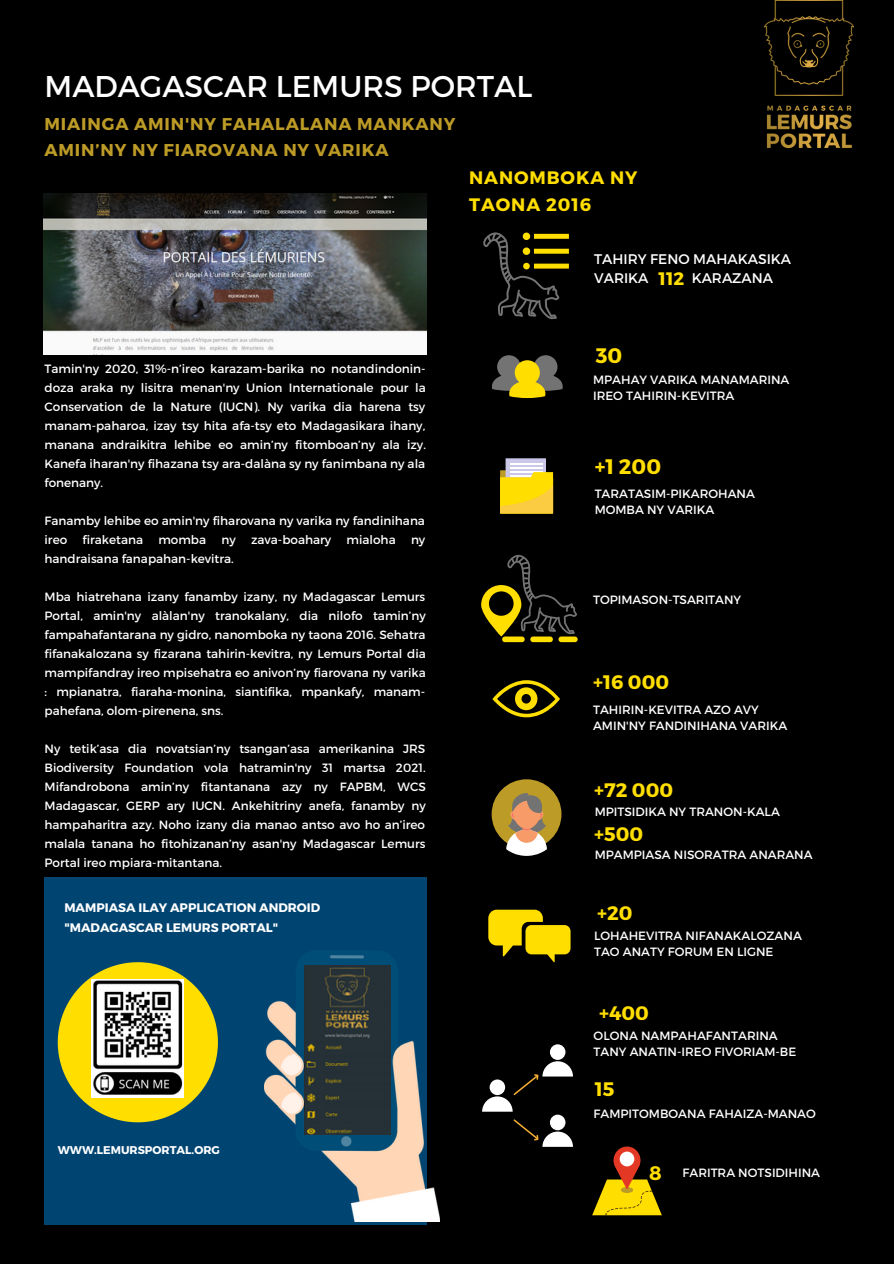
<style>
.page{position:relative;width:894px;height:1264px;background:#fff}
.page>*{position:absolute;margin:0;border:0;box-sizing:border-box;transform-origin:0 0}
.t1{font:30px "Montserrat";color:#fff}
.t2{font:700 21px "Montserrat";color:#ffde00}
.t3{font:700 19.5px "Montserrat";color:#ffde00}
.t4{font:700 18px/27px "Montserrat";letter-spacing:.05em;color:#ffde00}
.t5{font:700 17.1px "Montserrat";letter-spacing:.05em;color:#bd9b27}
.t6{font:13.95px "Montserrat";color:#fff}
.t7{font:700 12.3px "Montserrat";color:#fff}
.t8{font:12px/19px "Montserrat";color:#fff;text-align:justify}
.t9{font:700 11.25px "Montserrat";color:#fff}
</style>
<div class="page">
<div style="left:0;top:0;width:893px;height:1263px;background:#000"></div>
<img style="left:764px;top:0;width:89px;height:147px">
<img style="left:43px;top:194px;width:383px;height:161px">
<svg style="left:483px;top:232px;width:85px;height:87px"></svg>
<svg style="left:492px;top:355px;width:70px;height:43px"></svg>
<svg style="left:505px;top:458px;width:41px;height:12px"></svg>
<hr style="left:509px;top:463px;width:33px;height:1px;background:#fff">
<hr style="left:509px;top:467px;width:33px;height:1px;background:#fff">
<svg style="left:500px;top:470px;width:53px;height:43px;background:#f7d52c"></svg>
<svg style="left:492px;top:680px;width:68px;height:37px"></svg>
<div style="left:45px;top:877px;width:382px;height:347px;background:#004572"></div>
<img style="left:264px;top:955px;width:175px;height:266px">
<img style="left:304px;top:965px;width:87px;height:169px">
<svg style="left:481px;top:555px;width:96px;height:87px"></svg>
<svg style="left:58px;top:962px;width:160px;height:160px"></svg>
<img style="left:92px;top:979px;width:91px;height:118px">
<svg style="left:592px;top:1146px;width:69px;height:69px"></svg>
<div style="left:491px;top:779px;width:70px;height:70px;background:#bd9b27;border-radius:50%"></div>
<svg style="left:506px;top:793px;width:40px;height:62px"></svg>
<div style="left:549px;top:1044px;width:16px;height:15px;background:#fff;border-radius:50%"></div>
<svg style="left:549px;top:1114px;width:16px;height:16px"></svg>
<svg style="left:482px;top:1061px;width:91px;height:50px"></svg>
<svg style="left:513px;top:1117px;width:60px;height:29px"></svg>
<svg style="left:488px;top:909px;width:82px;height:53px"></svg>
<p class="t1" style="left:45px;top:67px;width:489px">MADAGASCAR LEMURS PORTAL</p>
<p class="t5" style="left:45px;top:112px;width:412px">MIAINGA AMIN'NY FAHALALANA MANKANY</p>
<p class="t5" style="left:45px;top:138px;width:345px">AMIN’NY NY FIAROVANA NY VARIKA</p>
<p class="t4" style="left:469px;top:163px;width:170px">NANOMBOKA NY<br>TAONA 2016</p>
<p class="t6" style="left:594px;top:250px;width:198px">TAHIRY FENO MAHAKASIKA</p>
<p class="t6" style="left:594px;top:268px;width:56px">VARIKA</p>
<p class="t6" style="left:691px;top:268px;width:83px">KARAZANA</p>
<p class="t4" style="left:658px;top:264px;width:27px">112</p>
<p class="t8" style="left:45px;top:358px;width:383px">Tamin'ny 2020, 31%-n’ireo karazam-barika no notandindonin&shy;doza araka ny lisitra menan'ny Union Internationale pour la Conservation de la Nature (IUCN). Ny varika dia harena tsy manam-paharoa, izay tsy hita afa-tsy eto Madagasikara ihany, manana andraikitra lehibe eo amin’ny fitomboan’ny ala izy.<br>Kanefa iharan'ny fihazana tsy ara-dalàna sy ny fanimbana ny ala fonenany.</p>
<p class="t8" style="left:45px;top:510px;width:382px">Fanamby lehibe eo amin'ny fiharovana ny varika ny fandinihana ireo</p>
<p class="t8" style="left:83px;top:529px;width:62px">firaketana</p>
<p class="t8" style="left:158px;top:529px;width:49px">momba</p>
<p class="t8" style="left:221px;top:529px;width:16px">ny</p>
<p class="t8" style="left:251px;top:529px;width:82px">zava-boahary</p>
<p class="t8" style="left:346px;top:529px;width:51px">mialoha</p>
<p class="t8" style="left:411px;top:529px;width:16px">ny</p>
<p class="t8" style="left:45px;top:548px;width:191px">handraisana fanapahan-kevitra.</p>
<p class="t8" style="left:45px;top:586px;width:382px">Mba hiatrehana izany fanamby izany, ny Madagascar Lemurs Portal, amin'ny alàlan'ny tranokalany, dia nilofo tamin’ny fampahafantarana ny gidro, nanomboka ny taona 2016. Sehatra fifanakalozana sy fizarana tahirin-kevitra, ny Lemurs Portal dia mampifandray ireo mpisehatra eo anivon’ny fiarovana ny varika : mpianatra, fiaraha-monina, siantifika, mpankafy, manam&shy;pahefana, olom-pirenena, sns.</p>
<p class="t8" style="left:45px;top:738px;width:383px">Ny tetik’asa dia novatsian’ny tsangan’asa amerikanina JRS Biodiversity Foundation vola hatramin'ny 31 martsa 2021.<br>Mifandrobona amin’ny fitantanana azy ny FAPBM, WCS Madagascar, GERP ary IUCN. Ankehitriny anefa, fanamby ny hampaharitra azy. Noho izany dia manao antso avo ho an’ireo malala tanana ho fitohizanan’ny asan'ny Madagascar Lemurs Portal ireo mpiara-mitantana.</p>
<p class="t7" style="left:64px;top:899px;width:257px">MAMPIASA ILAY APPLICATION ANDROID</p>
<p class="t7" style="left:64px;top:919px;width:215px">"MADAGASCAR LEMURS PORTAL"</p>
<p class="t9" style="left:58px;top:1142px;width:163px">WWW.LEMURSPORTAL.ORG</p>
<p class="t2" style="left:595px;top:342px;width:28px">30</p>
<p class="t8" style="left:593px;top:370px;width:198px">MPAHAY VARIKA MANAMARINA</p>
<p class="t8" style="left:593px;top:386px;width:143px">IREO TAHIRIN-KEVITRA</p>
<p class="t2" style="left:594px;top:453px;width:68px">+1 200</p>
<p class="t8" style="left:594px;top:483px;width:162px">TARATASIM-PIKAROHANA</p>
<p class="t8" style="left:594px;top:499px;width:121px">MOMBA NY VARIKA</p>
<p class="t8" style="left:593px;top:589px;width:150px">TOPIMASON-TSARITANY</p>
<p class="t3" style="left:593px;top:669px;width:77px">+16 000</p>
<p class="t8" style="left:593px;top:699px;width:167px">TAHIRIN-KEVITRA AZO AVY</p>
<p class="t8" style="left:593px;top:715px;width:196px">AMIN'NY FANDINIHANA VARIKA</p>
<p class="t3" style="left:594px;top:777px;width:80px">+72 000</p>
<p class="t8" style="left:594px;top:801px;width:187px">MPITSIDIKA NY TRANON-KALA</p>
<p class="t3" style="left:594px;top:821px;width:50px">+500</p>
<p class="t8" style="left:594px;top:844px;width:219px">MPAMPIASA NISORATRA ANARANA</p>
<p class="t3" style="left:597px;top:900px;width:37px">+20</p>
<p class="t8" style="left:594px;top:925px;width:209px">LOHAHEVITRA NIFANAKALOZANA</p>
<p class="t8" style="left:594px;top:941px;width:181px">TAO ANATY FORUM EN LIGNE</p>
<p class="t3" style="left:599px;top:1000px;width:51px">+400</p>
<p class="t8" style="left:593px;top:1027px;width:204px;line-height:16px">OLONA NAMPAHAFANTARINA<br>TANY ANATIN-IREO FIVORIAM-BE</p>
<p class="t3" style="left:594px;top:1076px;width:21px">15</p>
<p class="t8" style="left:593px;top:1103px;width:224px">FAMPITOMBOANA FAHAIZA-MANAO</p>
<p class="t3" style="left:649px;top:1160px;width:14px">8</p>
<p class="t8" style="left:682px;top:1162px;width:139px">FARITRA NOTSIDIHINA</p>
</div>
